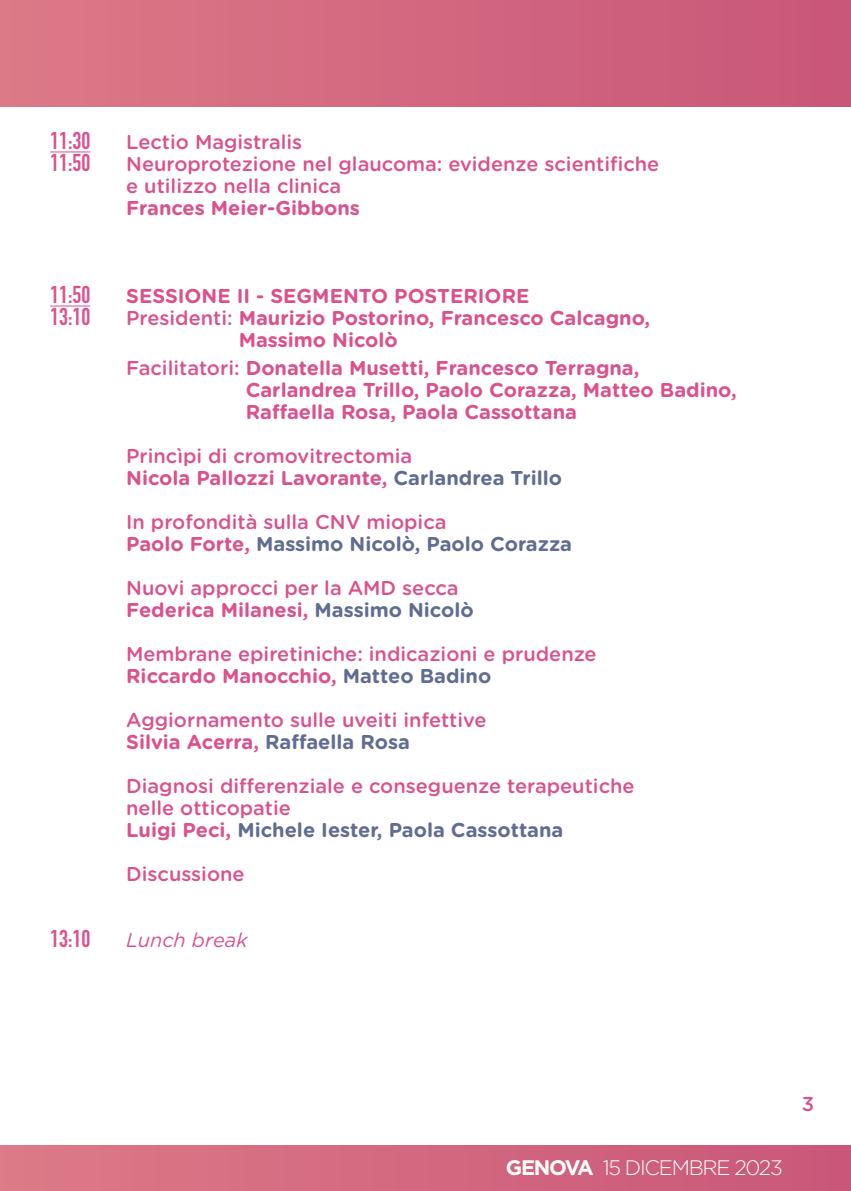
<style>
.page{position:relative;width:851px;height:1191px;background:#fff}
.page>*{position:absolute;margin:0;border:0;box-sizing:border-box;transform-origin:0 0}
.t1{font:700 24px "DIN Condensed";color:#db518c}
.t2{font:300 21px "Gotham";letter-spacing:-.06em;color:#fff}
.t3{font:500 20px/22px "Gotham Rounded";color:#db518c}
.t4{font:700 20px/22px "Gotham Rounded";color:#db518c}
.t5{font:italic 20px "Gotham Rounded";color:#db518c}
.s1{font-weight:500}
.s2{font-weight:700}
.s3{font-weight:700;color:#606c92}
</style>
<div class="page">
<div style="left:0;top:0;width:850px;height:107px;background:linear-gradient(to right,#dc7a87,#c95679)"></div>
<div style="left:0;top:1145px;width:850px;height:46px;background:linear-gradient(to right,#dd7a87,#c95779)"></div>
<hr style="left:50px;top:152px;width:40px;height:1px;background:#db518c">
<hr style="left:50px;top:306px;width:40px;height:1px;background:#db518c">
<p class="t1" style="left:50px;top:124px;width:42px">11:30</p>
<p class="t3" style="left:126px;top:130px;width:177px">Lectio Magistralis</p>
<p class="t1" style="left:50px;top:146px;width:42px">11:50</p>
<p class="t3" style="left:126px;top:152px;width:534px">Neuroprotezione nel glaucoma: evidenze scientifiche e utilizzo nella clinica</p>
<p class="t4" style="left:126px;top:196px;width:235px">Frances Meier-Gibbons</p>
<p class="t1" style="left:50px;top:278px;width:42px">11:50</p>
<p class="t4" style="left:126px;top:284px;width:405px">SESSIONE II - SEGMENTO POSTERIORE</p>
<p class="t1" style="left:50px;top:300px;width:42px">13:10</p>
<p class="t4" style="left:239px;top:306px;width:413px;text-indent:-112px"><span class="s1">Presidenti:</span> Maurizio Postorino, Francesco Calcagno,<br>Massimo Nicolò</p>
<p class="t4" style="left:246px;top:356px;width:492px;text-indent:-119px"><span class="s1">Facilitatori:</span> Donatella Musetti, Francesco Terragna,<br>Carlandrea Trillo, Paolo Corazza, Matteo Badino,<br>Raffaella Rosa, Paola Cassottana</p>
<p class="t3" style="left:126px;top:444px;width:437px">Princìpi di cromovitrectomia<br><span class="s2">Nicola Pallozzi Lavorante,</span> <span class="s3">Carlandrea Trillo</span></p>
<p class="t3" style="left:126px;top:510px;width:447px">In profondità sulla CNV miopica<br><span class="s2">Paolo Forte,</span> <span class="s3">Massimo Nicolò, Paolo Corazza</span></p>
<p class="t3" style="left:126px;top:576px;width:349px">Nuovi approcci per la AMD secca<br><span class="s2">Federica Milanesi,</span> <span class="s3">Massimo Nicolò</span></p>
<p class="t3" style="left:126px;top:642px;width:472px">Membrane epiretiniche: indicazioni e prudenze<br><span class="s2">Riccardo Manocchio,</span> <span class="s3">Matteo Badino</span></p>
<p class="t3" style="left:126px;top:708px;width:362px">Aggiornamento sulle uveiti infettive<br><span class="s2">Silvia Acerra,</span> <span class="s3">Raffaella Rosa</span></p>
<p class="t3" style="left:126px;top:774px;width:510px">Diagnosi differenziale e conseguenze terapeutiche nelle otticopatie<br><span class="s2">Luigi Peci,</span> <span class="s3">Michele Iester, Paola Cassottana</span></p>
<p class="t3" style="left:126px;top:862px;width:120px">Discussione</p>
<p class="t1" style="left:50px;top:922px;width:42px">13:10</p>
<p class="t5" style="left:126px;top:926px;width:123px">Lunch break</p>
<p class="t2" style="left:505px;top:1153px;width:278px"><span class="s2">GENOVA</span> 15 DICEMBRE 2023</p>
<p class="t3" style="left:801px;top:1091px;width:14px">3</p>
</div>
